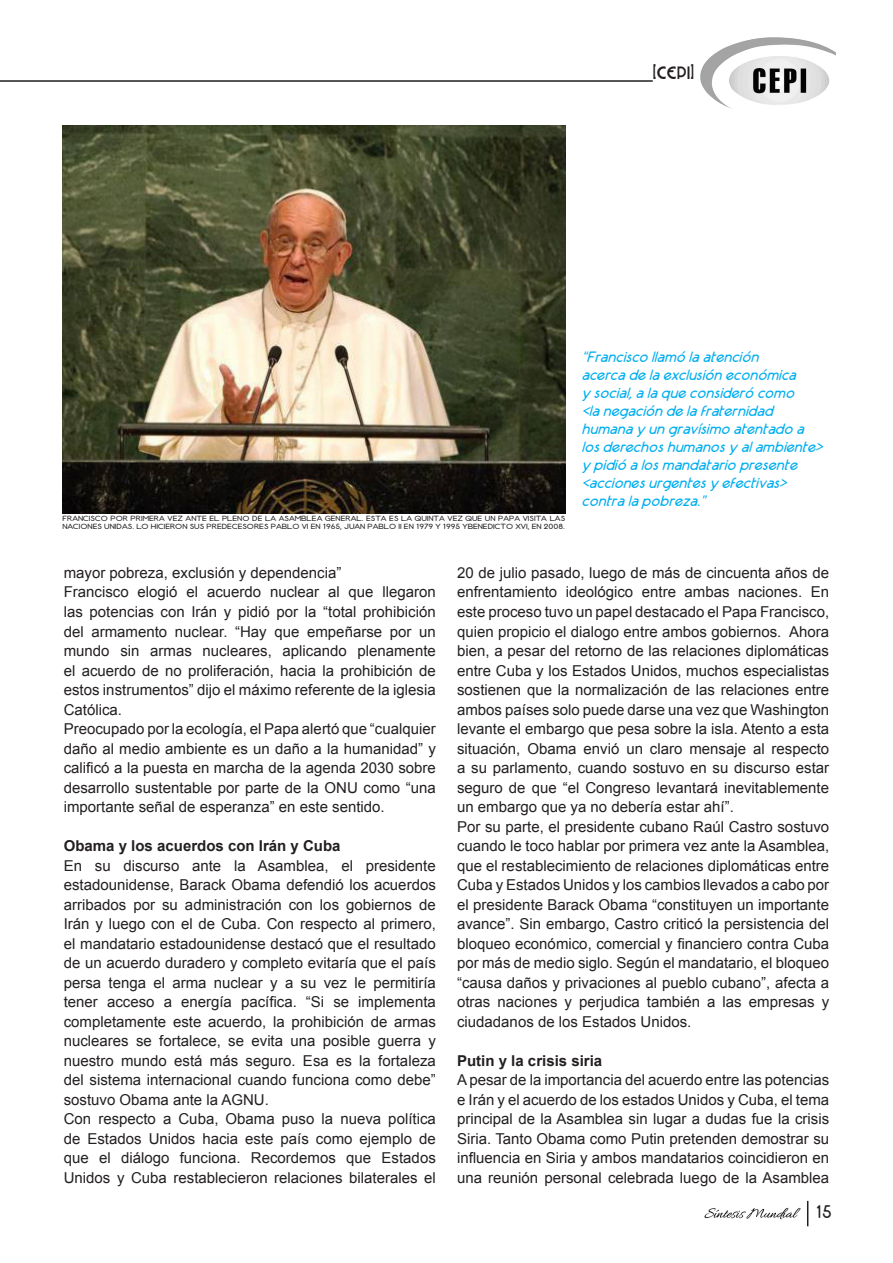
<style>
.page{position:relative;width:893px;height:1263px;background:#fff}
.page>*{position:absolute;margin:0;border:0;box-sizing:border-box;transform-origin:0 0}
.t1{font:18.15px "AR Techni";color:#231f20}
.t2{font:18px "Neues Bauen";color:#231f20}
.t3{font:15px/19.5px "Arial";color:#231f20;text-align:justify}
.t4{font:italic 15px/18px "AR Techni";color:#00aeef}
.t5{font:700 15px "Arial";color:#231f20}
.t6{font:7.5px/7.5px "AR Techni";color:#231f20;scale:1.18 1}
.s1{font-size:21px}
</style>
<div class="page">
<img style="left:700px;top:38px;width:135px;height:71px">
<svg style="left:807px;top:1201px;width:1px;height:25px"></svg>
<img style="left:704px;top:1207px;width:97px;height:13px">
<hr style="left:0;top:80px;width:653px;height:2px;background:#231f20">
<img style="left:62px;top:126px;width:503px;height:387px">
<p class="t2" style="left:653px;top:62px;width:43px"><span class="s1">[</span>CEPI<span class="s1">]</span></p>
<p class="t6" style="left:62px;top:515px;width:428px">FRANCISCO POR PRIMERA VEZ ANTE EL PLENO DE LA ASAMBLEA GENERAL. ESTA ES LA QUINTA VEZ QUE UN PAPA VISITA LAS<br>NACIONES UNIDAS. LO HICIERON SUS PREDECESORES PABLO VI EN 1965, JUAN PABLO II EN 1979 Y 1995 YBENEDICTO XVI, EN 2008.</p>
<p class="t4" style="left:581px;top:347px;width:183px">“Francisco llamó laatención</p>
<p class="t4" style="left:581px;top:365px;width:221px">acercadelaexclusióneconómica</p>
<p class="t4" style="left:581px;top:383px;width:219px">ysocial,alaqueconsideró como</p>
<p class="t4" style="left:581px;top:401px;width:197px">&lt;lanegacióndelafraternidad</p>
<p class="t4" style="left:581px;top:419px;width:229px">humanayungravísimo atentado a</p>
<p class="t4" style="left:581px;top:437px;width:247px">losderechoshumanosyalambiente&gt; ypidió alosmandatario presente &lt;accionesurgentesyefectivas&gt;</p>
<p class="t4" style="left:581px;top:491px;width:130px">contralapobreza.”</p>
<p class="t3" style="left:64px;top:563px;width:279px">mayor pobreza, exclusión y dependencia”</p>
<p class="t3" style="left:64px;top:583px;width:374px">Francisco elogió el acuerdo nuclear al que llegaron las potencias con Irán y pidió por la “total prohibición del armamento nuclear. “Hay que empeñarse por un mundo sin armas nucleares, aplicando plenamente el acuerdo de no proliferación, hacia la prohibición de estos instrumentos” dijo el máximo referente de la iglesia Católica.</p>
<p class="t3" style="left:64px;top:719px;width:374px">Preocupado por la ecología, el Papa alertó que “cualquier daño al medio ambiente es un daño a la humanidad” y calificó a la puesta en marcha de la agenda 2030 sobre desarrollo sustentable por parte de la ONU como “una importante señal de esperanza” en este sentido.</p>
<p class="t5" style="left:64px;top:836px;width:278px">Obama y los acuerdos con Irán y Cuba</p>
<p class="t3" style="left:64px;top:856px;width:374px">En su discurso ante la Asamblea, el presidente estadounidense, Barack Obama defendió los acuerdos arribados por su administración con los gobiernos de Irán y luego con el de Cuba. Con respecto al primero, el mandatario estadounidense destacó que el resultado de un acuerdo duradero y completo evitaría que el país persa tenga el arma nuclear y a su vez le permitiría tener acceso a energía pacífica. “Si se implementa completamente este acuerdo, la prohibición de armas nucleares se fortalece, se evita una posible guerra y nuestro mundo está más seguro. Esa es la fortaleza del sistema internacional cuando funciona como debe” sostuvo Obama ante la AGNU.</p>
<p class="t3" style="left:64px;top:1109px;width:374px">Con respecto a Cuba, Obama puso la nueva política de Estados Unidos hacia este país como ejemplo de que el diálogo funciona. Recordemos que Estados Unidos y Cuba restablecieron relaciones bilaterales el</p>
<p class="t3" style="left:457px;top:563px;width:374px">20 de julio pasado, luego de más de cincuenta años de enfrentamiento ideológico entre ambas naciones. En este proceso tuvo un papel destacado el Papa Francisco, quien propicio el dialogo entre ambos gobiernos. Ahora bien, a pesar del retorno de las relaciones diplomáticas entre Cuba y los Estados Unidos, muchos especialistas sostienen que la normalización de las relaciones entre ambos países solo puede darse una vez que Washington levante el embargo que pesa sobre la isla. Atento a esta situación, Obama envió un claro mensaje al respecto a su parlamento, cuando sostuvo en su discurso estar seguro de que “el Congreso levantará inevitablemente un embargo que ya no debería estar ahí”.</p>
<p class="t3" style="left:457px;top:817px;width:374px">Por su parte, el presidente cubano Raúl Castro sostuvo cuando le toco hablar por primera vez ante la Asamblea, que el restablecimiento de relaciones diplomáticas entre Cuba y Estados Unidos y los cambios llevados a cabo por el presidente Barack Obama “constituyen un importante avance”. Sin embargo, Castro criticó la persistencia del bloqueo económico, comercial y financiero contra Cuba por más de medio siglo. Según el mandatario, el bloqueo “causa daños y privaciones al pueblo cubano”, afecta a otras naciones y perjudica también a las empresas y ciudadanos de los Estados Unidos.</p>
<p class="t5" style="left:457px;top:1050px;width:147px">Putin y la crisis siria</p>
<p class="t3" style="left:457px;top:1070px;width:374px">A pesar de la importancia del acuerdo entre las potencias e Irán y el acuerdo de los estados Unidos y Cuba, el tema principal de la Asamblea sin lugar a dudas fue la crisis Siria. Tanto Obama como Putin pretenden demostrar su influencia en Siria y ambos mandatarios coincidieron en una reunión personal celebrada luego de la Asamblea</p>
<p class="t1" style="left:815px;top:1201px;width:18px">15</p>
</div>
